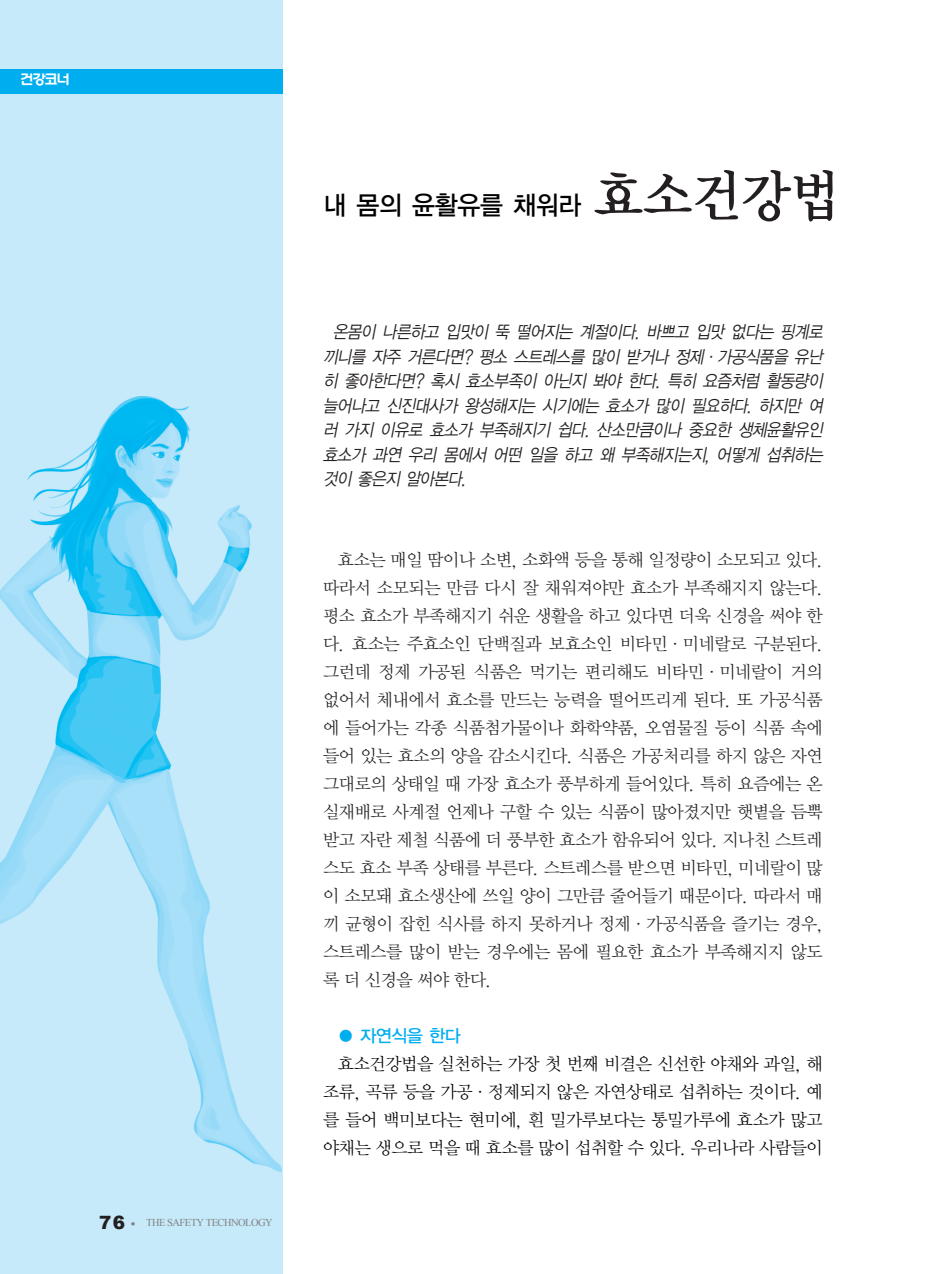
<style>
.page{position:relative;width:931px;height:1274px;background:#fff}
.page>*{position:absolute;margin:0;border:0;box-sizing:border-box;transform-origin:0 0}
.t1{font:26.25px "YGO13";letter-spacing:-.09em;color:#000;scale:.95 1}
.t2{font:17.5px/28px "Y Mj O12";letter-spacing:-.095em;color:#231f20;text-align:justify}
.t3{font:italic 17.5px/24.5px "YGO12";color:#231f20;text-align:justify;scale:.9 1}
.t4{font:17.5px/28px "Y Mj O12";letter-spacing:-.095em;color:#000;text-align:justify}
.t5{font:17.5px "YGO13";letter-spacing:-.11em;color:#00aeef}
.t6{font:700 14px "HY Wul Nun";color:#fff}
.t7{font:10.5px "Times New Roman";letter-spacing:-.05em;color:#808080}
.s1{font-family:"Arial";font-weight:900;font-size:18.38px;color:#231f20}
.s2{font-family:"Y Mj O14";font-size:56px;color:#231f20}
</style>
<div class="page">
<div style="left:0;top:0;width:283px;height:1274px;background:#c6eafa"></div>
<div style="left:0;top:69px;width:283px;height:24px;background:#00aeef"></div>
<img style="left:0;top:396px;width:281px;height:776px">
<p class="t6" style="left:20px;top:74px;width:52px">건강코너</p>
<p class="t7" style="left:99px;top:1217px;width:175px"><span class="s1">76</span> THE SAFETY TECHNOLOGY</p>
<h1 class="t1" style="left:322px;top:193px;width:548px">내 몸의 윤활유를 채워라 <span class="s2">효소건강법</span></h1>
<p class="t3" style="left:322px;top:321px;width:562px;text-indent:10px">온몸이 나른하고 입맛이 뚝 떨어지는 계절이다. 바쁘고 입맛 없다는 핑계로 끼니를 자주 거른다면? 평소 스트레스를 많이 받거나 정제·가공식품을 유난 히 좋아한다면? 혹시 효소부족이 아닌지 봐야 한다. 특히 요즘처럼 활동량이 늘어나고 신진대사가 왕성해지는 시기에는 효소가 많이 필요하다. 하지만 여 러 가지 이유로 효소가 부족해지기 쉽다. 산소만큼이나 중요한 생체윤활유인 효소가 과연 우리 몸에서 어떤 일을 하고 왜 부족해지는지, 어떻게 섭취하는 것이 좋은지 알아본다.</p>
<p class="t2" style="left:322px;top:547px;width:503px;text-indent:15px">효소는 매일 땀이나 소변, 소화액 등을 통해 일정량이 소모되고 있다. 따라서 소모되는 만큼 다시 잘 채워져야만 효소가 부족해지지 않는다. 평소 효소가 부족해지기 쉬운 생활을 하고 있다면 더욱 신경을 써야 한 다. 효소는 주효소인 단백질과 보효소인 비타민·미네랄로 구분된다. 그런데 정제 가공된 식품은 먹기는 편리해도 비타민·미네랄이 거의 없어서 체내에서 효소를 만드는 능력을 떨어뜨리게 된다. 또 가공식품 에 들어가는 각종 식품첨가물이나 화학약품, 오염물질 등이 식품 속에 들어 있는 효소의 양을 감소시킨다. 식품은 가공처리를 하지 않은 자연 그대로의 상태일 때 가장 효소가 풍부하게 들어있다. 특히 요즘에는 온 실재배로 사계절 언제나 구할 수 있는 식품이 많아졌지만 햇볕을 듬뿍 받고 자란 제철 식품에 더 풍부한 효소가 함유되어 있다. 지나친 스트레 스도 효소 부족 상태를 부른다. 스트레스를 받으면 비타민, 미네랄이 많 이 소모돼 효소생산에 쓰일 양이 그만큼 줄어들기 때문이다. 따라서 매 끼 균형이 잡힌 식사를 하지 못하거나 정제·가공식품을 즐기는 경우, 스트레스를 많이 받는 경우에는 몸에 필요한 효소가 부족해지지 않도 록 더 신경을 써야 한다.</p>
<p class="t5" style="left:337px;top:1028px;width:126px">● 자연식을 한다</p>
<p class="t4" style="left:322px;top:1051px;width:503px;text-indent:15px">효소건강법을 실천하는 가장 첫 번째 비결은 신선한 야채와 과일, 해 조류, 곡류 등을 가공·정제되지 않은 자연상태로 섭취하는 것이다. 예 를 들어 백미보다는 현미에, 흰 밀가루보다는 통밀가루에 효소가 많고 야채는 생으로 먹을 때 효소를 많이 섭취할 수 있다. 우리나라 사람들이</p>
</div>
